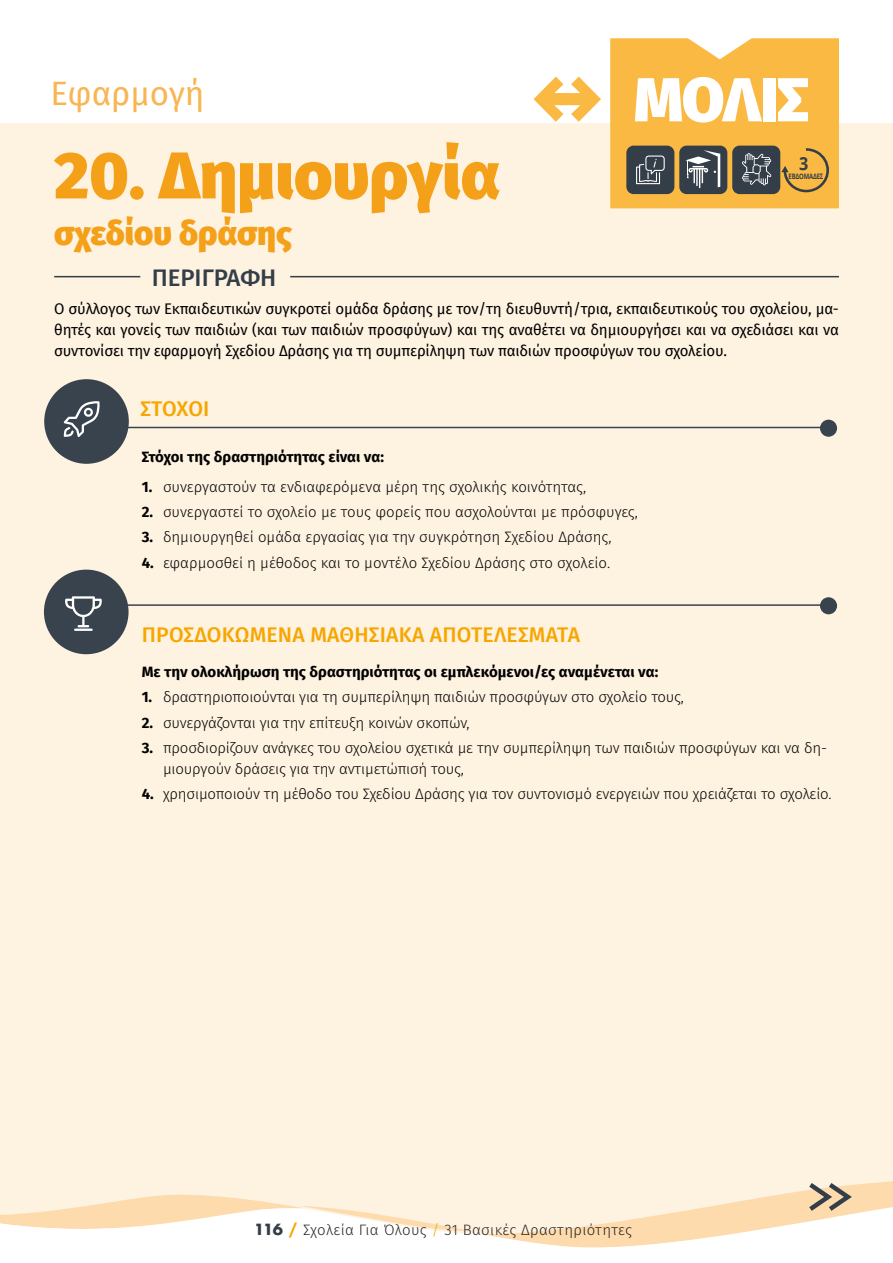
<style>
.page{position:relative;width:893px;height:1263px;background:#fff}
.page>*{position:absolute;margin:0;border:0;box-sizing:border-box;transform-origin:0 0}
.t1{font:900 66px "Fira Sans";color:#f4a119}
.t2{font:900 61.95px "Fira Sans";letter-spacing:-.015em;color:#fff}
.t3{font:900 33px "Fira Sans";color:#f4a119}
.t4{font:33px "Fira Sans";color:#f8b551}
.t5{font:500 24px "Fira Sans";color:#343e48}
.t6{font:500 21.15px "Fira Sans";letter-spacing:.01em;color:#f7a600}
.t7{font:700 18px "Open Sans";color:#343e48;scale:.9 1}
.t8{font:300 15px/21px "Fira Sans";letter-spacing:-.01em;color:#000}
.t9{font:15px/21px "Fira Sans";letter-spacing:-.01em;color:#000;text-align:justify}
.t10{font:700 15px "Fira Sans";color:#000}
.t11{font:300 15px "Fira Sans";letter-spacing:.025em;color:#2a2422}
.t12{font:700 7.5px "Open Sans";letter-spacing:-.03em;color:#343e48;scale:.79 1}
.s1{font-weight:700}
.s2{font-family:"Futura";font-weight:700;color:#343e48}
.s3{font-family:"Futura";font-weight:700;color:#f7a600}
.s4{color:#f7a600}
.s5{font-family:"Futura";font-weight:700;color:#18a9cf}
.s6{color:#18a9cf}
</style>
<div class="page">
<div style="left:0;top:123px;width:893px;height:1140px;background:#fef2e1"></div>
<svg style="left:0;top:1189px;width:893px;height:74px"></svg>
<svg style="left:534px;top:77px;width:67px;height:45px"></svg>
<hr style="left:54px;top:276px;width:86px;height:1px;background:#343e48">
<hr style="left:290px;top:276px;width:549px;height:1px;background:#343e48">
<hr style="left:61px;top:427px;width:765px;height:1px;background:#39434d">
<hr style="left:61px;top:604px;width:765px;height:2px;background:#39434d">
<div style="left:44px;top:379px;width:85px;height:85px;background:#39434d;border-radius:50%"></div>
<div style="left:44px;top:570px;width:85px;height:84px;background:#39434d;border-radius:50%"></div>
<svg style="left:65px;top:596px;width:37px;height:35px"></svg>
<svg style="left:64px;top:401px;width:36px;height:36px"></svg>
<div style="left:820px;top:420px;width:17px;height:17px;background:#39434d;border-radius:50%"></div>
<div style="left:820px;top:597px;width:17px;height:17px;background:#39434d;border-radius:50%"></div>
<svg style="left:610px;top:38px;width:229px;height:170px;background:#daa74b"></svg>
<svg style="left:804px;top:1183px;width:52px;height:32px;background:#ceb99b"></svg>
<h3 class="t4" style="left:51px;top:68px;width:155px">Εφαρμογή</h3>
<h2 class="t2" style="left:634px;top:44px;width:176px">ΜΟΛΙΣ</h2>
<h1 class="t1" style="left:54px;top:116px;width:448px">20. Δημιουργία</h1>
<h3 class="t3" style="left:54px;top:204px;width:239px">σχεδίου δράσης</h3>
<p class="t7" style="left:799px;top:151px;width:12px">3</p>
<p class="t12" style="left:789px;top:171px;width:46px">ΕΒΔΟΜΑΔΕΣ</p>
<h3 class="t5" style="left:152px;top:258px;width:126px">ΠΕΡΙΓΡΑΦΗ</h3>
<p class="t9" style="left:54px;top:298px;width:786px">Ο σύλλογος των Εκπαιδευτικών συγκροτεί ομάδα δράσης με τον/τη διευθυντή/τρια, εκπαιδευτικούς του σχολείου, μα&shy;θητές και γονείς των παιδιών (και των παιδιών προσφύγων) και της αναθέτει να δημιουργήσει και να σχεδιάσει και να συντονίσει την εφαρμογή Σχεδίου Δράσης για τη συμπερίληψη των παιδιών προσφύγων του σχολείου.</p>
<h3 class="t6" style="left:140px;top:392px;width:71px">ΣΤΌΧΟΙ</h3>
<p class="t10" style="left:142px;top:444px;width:244px">Στόχοι της δραστηριότητας είναι να:</p>
<p class="t8" style="left:142px;top:476px;width:446px"><span class="s1">1.</span> συνεργαστούν τα ενδιαφερόμενα μέρη της σχολικής κοινότητας,</p>
<p class="t8" style="left:142px;top:501px;width:498px"><span class="s1">2.</span> συνεργαστεί το σχολείο με τους φορείς που ασχολούνται με πρόσφυγες,</p>
<p class="t8" style="left:142px;top:526px;width:471px"><span class="s1">3.</span> δημιουργηθεί ομάδα εργασίας για την συγκρότηση Σχεδίου Δράσης,</p>
<p class="t8" style="left:142px;top:552px;width:470px"><span class="s1">4.</span> εφαρμοσθεί η μέθοδος και το μοντέλο Σχεδίου Δράσης στο σχολείο.</p>
<h3 class="t6" style="left:142px;top:617px;width:440px">ΠΡΟΣΔΟΚΏΜΕΝΑ ΜΑΘΗΣΙΑΚΆ ΑΠΟΤΕΛΈΣΜΑΤΑ</h3>
<p class="t10" style="left:142px;top:659px;width:518px">Με την ολοκλήρωση της δραστηριότητας οι εμπλεκόμενοι/ες αναμένεται να:</p>
<p class="t8" style="left:142px;top:687px;width:544px"><span class="s1">1.</span> δραστηριοποιούνται για τη συμπερίληψη παιδιών προσφύγων στο σχολείο τους,</p>
<p class="t8" style="left:142px;top:712px;width:329px"><span class="s1">2.</span> συνεργάζονται για την επίτευξη κοινών σκοπών,</p>
<p class="t8" style="left:163px;top:737px;width:665px;text-indent:-21px"><span class="s1">3.</span> προσδιορίζουν ανάγκες του σχολείου σχετικά με την συμπερίληψη των παιδιών προσφύγων και να δη&shy;μιουργούν δράσεις για την αντιμετώπισή τους,</p>
<p class="t8" style="left:142px;top:783px;width:691px"><span class="s1">4.</span> χρησιμοποιούν τη μέθοδο του Σχεδίου Δράσης για τον συντονισμό ενεργειών που χρειάζεται το σχολείο.</p>
<p class="t11" style="left:254px;top:1219px;width:379px"><span class="s2">116</span> <span class="s3">/</span> Σχολεία Για Όλους <span class="s4">/</span> 31 Βασικές Δραστηριότητες</p>
<p class="t11" style="left:258px;top:1219px;width:379px"><span class="s2">116</span> <span class="s5">/</span> Σχολεία Για Όλους <span class="s6">/</span> 31 Βασικές Δραστηριότητες</p>
</div>
